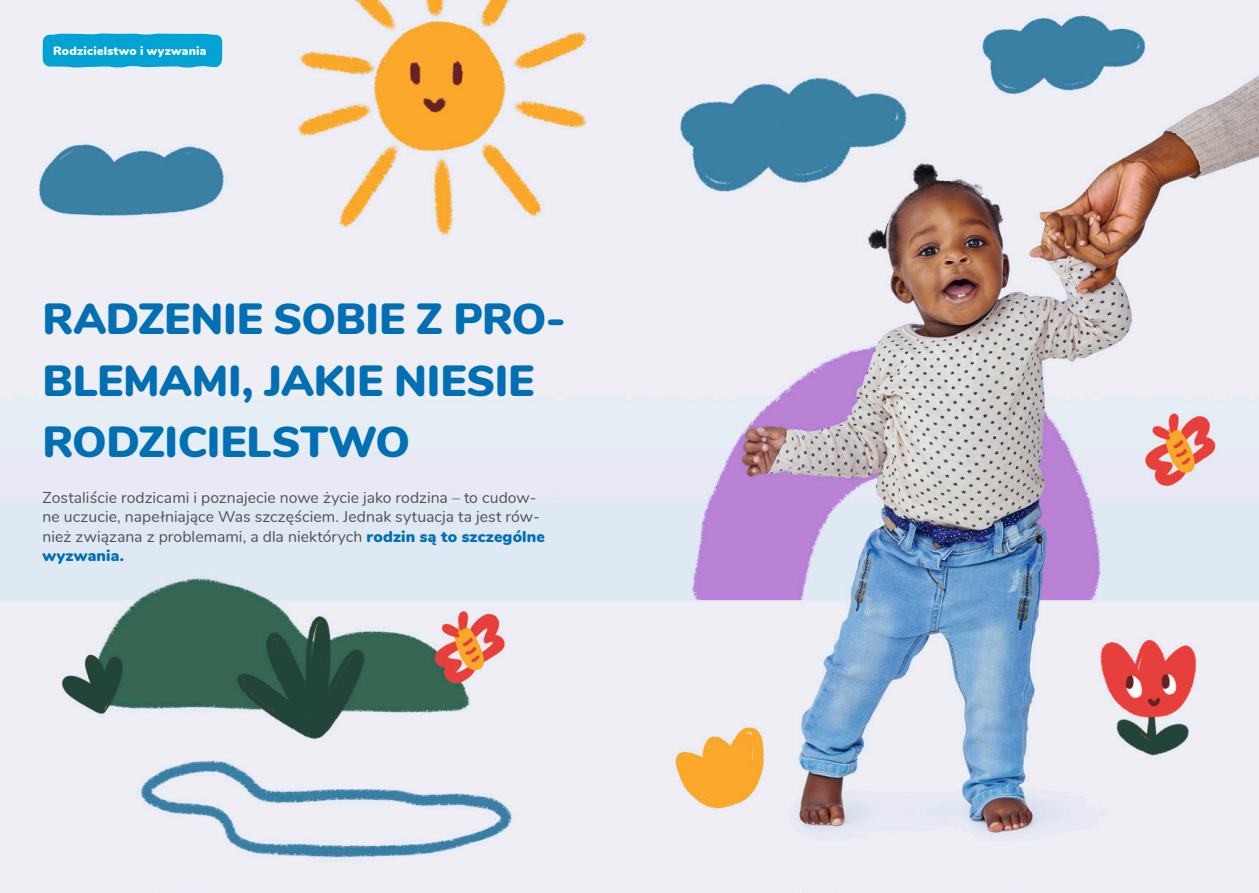
<style>
.page{position:relative;width:1259px;height:893px;background:#fff}
.page>*{position:absolute;margin:0;border:0;box-sizing:border-box;transform-origin:0 0}
.t1{font:900 43.5px/61.5px "Nunito";letter-spacing:-.005em;color:#006fb4}
.t2{font:15.75px/19.5px "Nunito";color:#50504f}
.t3{font:900 12px "Nunito";letter-spacing:.02em;color:#fff}
.s1{font-weight:900;color:#006fb4}
</style>
<div class="page">
<img style="left:0;top:0;width:1259px;height:893px">
<div style="left:43px;top:34px;width:179px;height:34px;background:#00a3d3"></div>
<p class="t3" style="left:53px;top:42px;width:155px">Rodzicielstwo i wyzwania</p>
<h1 class="t1" style="left:43px;top:286px;width:525px">RADZENIE SOBIE Z PRO-<br>BLEMAMI, JAKIE NIESIE<br>RODZICIELSTWO</h1>
<p class="t2" style="left:43px;top:487px;width:504px">Zostaliście rodzicami i poznajecie nowe życie jako rodzina – to cudow&shy;ne uczucie, napełniające Was szczęściem. Jednak sytuacja ta jest rów&shy;nież związana z problemami, a dla niektórych <span class="s1">rodzin są to szczególne wyzwania.</span></p>
</div>
